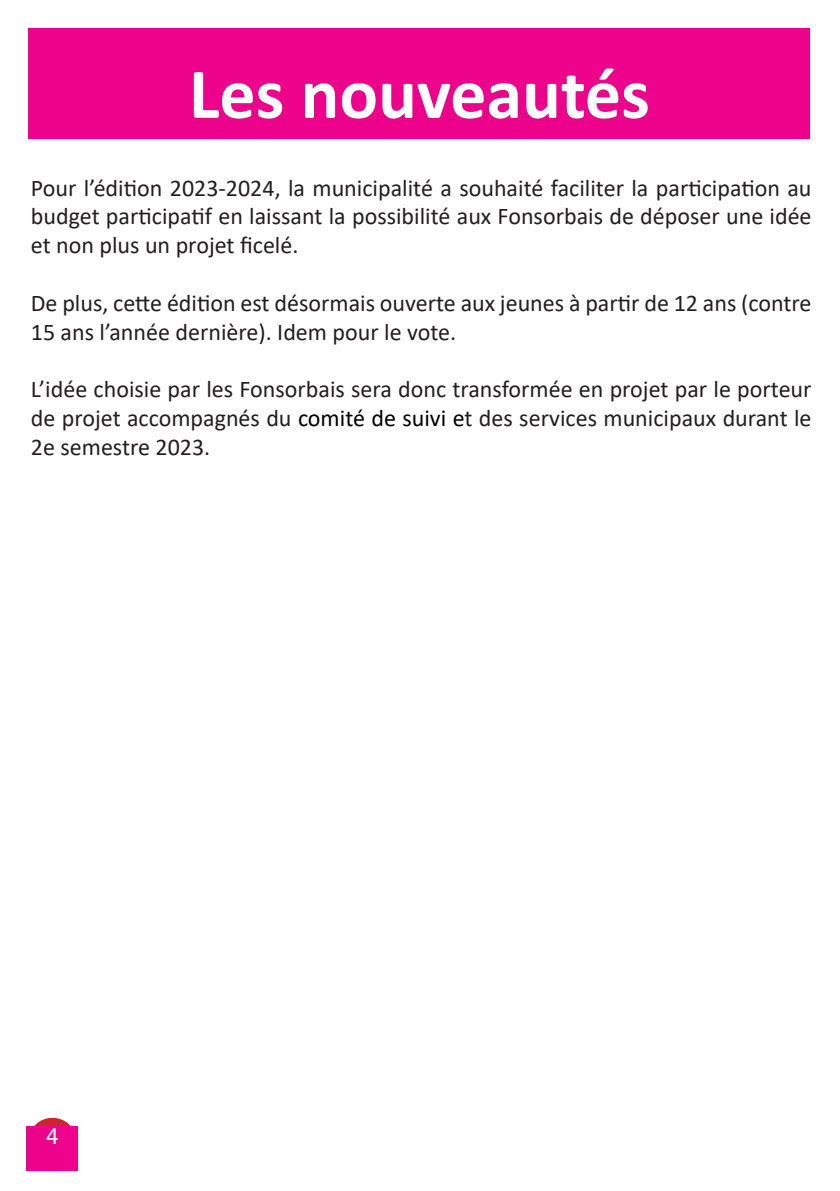
<style>
.page{position:relative;width:840px;height:1191px;background:#fff}
.page>*{position:absolute;margin:0;border:0;box-sizing:border-box;transform-origin:0 0}
.texte{font:700 72px "Calibri";color:#fff}
.texte-2{font:24px/28.8px "Calibri";color:#231f20;text-align:justify}
.t1{font:24px "Myriad Pro";color:#fff}
.s1{color:#000}
</style>
<div class="page">
<svg style="left:29px;top:1117px;width:47px;height:43px"></svg>
<div style="left:27px;top:1126px;width:51px;height:44px;background:#ed028c"></div>
<div style="left:29px;top:28px;width:780px;height:111px;background:#ed028c"></div>
<p class="texte" style="left:189px;top:43px;width:462px">Les nouveautés</p>
<p class="texte-2" style="left:31px;top:173px;width:781px">Pour l’édition 2023-2024, la municipalité a souhaité faciliter la participation au budget participatif en laissant la possibilité aux Fonsorbais de déposer une idée et non plus un projet ficelé.</p>
<p class="texte-2" style="left:31px;top:288px;width:781px">De plus, cette édition est désormais ouverte aux jeunes à partir de 12 ans (contre<br>15 ans l’année dernière). Idem pour le vote.</p>
<p class="texte-2" style="left:31px;top:374px;width:781px">L’idée choisie par les Fonsorbais sera donc transformée en projet par le porteur de projet accompagnés du <span class="s1">comité de suivi e</span>t des services municipaux durant le 2e semestre 2023.</p>
<p class="t1" style="left:46px;top:1121px;width:14px">4</p>
</div>
